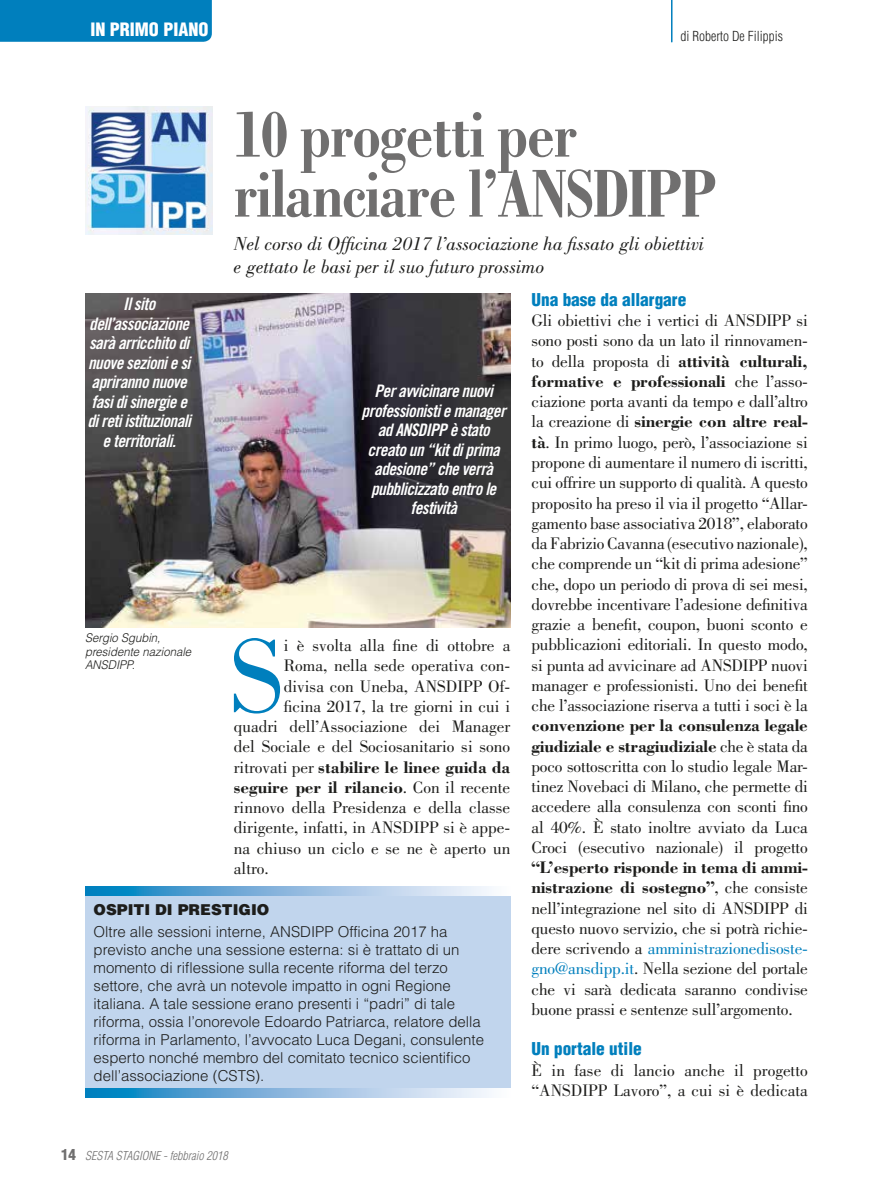
<style>
.page{position:relative;width:893px;height:1191px;background:#fff}
.page>*{position:absolute;margin:0;border:0;box-sizing:border-box;transform-origin:0 0}
.t1{font:108.15px "Bodoni Std";color:#007fbd}
.t2{font:700 condensed 72px/60px "Bodoni Std";letter-spacing:-.02em;color:#706f6f}
.t3{font:italic 19.5px/23.4px "Bodoni Std";color:#1d1d1b}
.t4{font:900 condensed 18px "Helvetica LT Std";color:#fff}
.t5{font:17.25px/20.2px "Bodoni Std";color:#1d1d1b;text-align:justify}
.t6{font:17.25px/19.5px "Trade Gothic LT Std Bd Cn 20 Obl";letter-spacing:-.03em;color:#fff;text-align:center}
.t7{font:700 17.25px "Bodoni Std";color:#1d1d1b}
.t8{font:900 condensed 17.25px "Helvetica LT Std";color:#007fbd}
.t9{font:300 15px/18px "Helvetica LT Std";color:#1d1d1b}
.t10{font:900 15px "Helvetica LT Std";color:#1d1d1b}
.t11{font:300 condensed 13.5px "Helvetica LT Std";color:#1d1d1b}
.t12{font:italic 300 12px/13.5px "Helvetica LT Std";color:#1d1d1b;scale:.95 1}
.t13{font:italic 300 condensed 12px "Helvetica LT Std";color:#706f6f}
.s1{font-weight:400}
.s2{font-weight:900;font-style:normal;font-size:15px}
.s3{font-weight:700}
.s4{color:#007fbd}
</style>
<div class="page">
<div style="left:0;top:0;width:212px;height:42px;background:#007fbd"></div>
<hr style="left:671px;top:0;width:1px;height:42px;background:#007fbd">
<div style="left:85px;top:895px;width:425px;height:194px;background:#c1d5ed"></div>
<svg style="left:85px;top:887px;width:406px;height:8px;background:#82b8dd"></svg>
<svg style="left:85px;top:1089px;width:406px;height:8px;background:#82b8dd"></svg>
<img style="left:85px;top:293px;width:425px;height:334px">
<img style="left:85px;top:106px;width:128px;height:128px">
<p class="t4" style="left:90px;top:18px;width:120px">IN PRIMO PIANO</p>
<p class="t11" style="left:680px;top:27px;width:104px">di Roberto De Filippis</p>
<h2 class="t2" style="left:234px;top:105px;width:484px">10 progetti per rilanciare l’ANSDIPP</h2>
<p class="t3" style="left:234px;top:232px;width:472px">Nel corso di Officina 2017 l’associazione ha fissato gli obiettivi e gettato le basi per il suo futuro prossimo</p>
<p class="t6" style="left:87px;top:294px;width:105px">Il sito dell’associazione sarà arricchito di nuove sezioni e si apriranno nuove fasi di sinergie e di reti istituzionali e territoriali.</p>
<p class="t6" style="left:362px;top:382px;width:146px">Per avvicinare nuovi professionisti e manager ad ANSDIPP è stato creato un “kit di prima adesione” che verrà pubblicizzato entro le festività</p>
<p class="t12" style="left:85px;top:631px;width:113px">Sergio Sgubin, presidente nazionale<br>ANSDIPP.</p>
<h1 class="t1" style="left:230px;top:616px;width:56px">S</h1>
<p class="t5" style="left:284px;top:635px;width:228px">i è svolta alla fine di ottobre a</p>
<p class="t5" style="left:284px;top:656px;width:228px">Roma, nella sede operativa con-</p>
<p class="t5" style="left:284px;top:676px;width:228px">divisa con Uneba, ANSDIPP Of-</p>
<p class="t5" style="left:284px;top:696px;width:228px">ficina 2017, la tre giorni in cui i</p>
<p class="t5" style="left:234px;top:716px;width:278px">quadri dell’Associazione dei Manager</p>
<p class="t5" style="left:234px;top:737px;width:278px">del Sociale e del Sociosanitario si sono</p>
<p class="t7" style="left:234px;top:756px;width:278px"><span class="s1">ritrovati per</span> stabilire le linee guida da</p>
<p class="t7" style="left:234px;top:776px;width:278px">seguire per il rilancio<span class="s1">. Con il recente</span></p>
<p class="t5" style="left:234px;top:797px;width:278px">rinnovo della Presidenza e della classe</p>
<p class="t5" style="left:234px;top:818px;width:278px">dirigente, infatti, in ANSDIPP si è appe-</p>
<p class="t5" style="left:234px;top:838px;width:278px">na chiuso un ciclo e se ne è aperto un</p>
<p class="t5" style="left:234px;top:858px;width:36px">altro.</p>
<p class="t10" style="left:94px;top:899px;width:177px">OSPITI DI PRESTIGIO</p>
<p class="t9" style="left:94px;top:922px;width:392px">Oltre alle sessioni interne, ANSDIPP Officina 2017 ha previsto anche una sessione esterna: si è trattato di un momento di riflessione sulla recente riforma del terzo settore, che avrà un notevole impatto in ogni Regione italiana. A tale sessione erano presenti i “padri” di tale riforma, ossia l’onorevole Edoardo Patriarca, relatore della riforma in Parlamento, l’avvocato Luca Degani, consulente esperto nonché membro del comitato tecnico scientifico dell’associazione (CSTS).</p>
<p class="t13" style="left:61px;top:1148px;width:168px"><span class="s2">14</span> SESTA STAGIONE - febbraio 2018</p>
<p class="t8" style="left:531px;top:289px;width:156px">Una base da allargare</p>
<p class="t5" style="left:531px;top:310px;width:278px">Gli obiettivi che i vertici di ANSDIPP si sono posti sono da un lato il rinnovamen&shy;to della proposta di <span class="s3">attività culturali, formative e professionali</span> che l’asso&shy;ciazione porta avanti da tempo e dall’altro la creazione di <span class="s3">sinergie con altre real&shy;tà</span>. In primo luogo, però, l’associazione si propone di aumentare il numero di iscritti, cui offrire un supporto di qualità. A questo proposito ha preso il via il progetto “Allar&shy;gamento base associativa 2018”, elaborato da Fabrizio Cavanna (esecutivo nazionale), che comprende un “kit di prima adesione” che, dopo un periodo di prova di sei mesi, dovrebbe incentivare l’adesione definitiva grazie a benefit, coupon, buoni sconto e pubblicazioni editoriali. In questo modo, si punta ad avvicinare ad ANSDIPP nuovi manager e professionisti. Uno dei benefit che l’associazione riserva a tutti i soci è la</p>
<p class="t5" style="left:531px;top:715px;width:278px"><span class="s3">convenzione per la consulenza legale giudiziale e stragiudiziale</span> che è stata da poco sottoscritta con lo studio legale Mar&shy;tinez Novebaci di Milano, che permette di accedere alla consulenza con sconti fino al 40%. È stato inoltre avviato da Luca Croci (esecutivo nazionale) il progetto</p>
<p class="t5" style="left:531px;top:857px;width:278px"><span class="s3">“L’esperto risponde in tema di ammi&shy;nistrazione di sostegno”</span>, che consiste nell’integrazione nel sito di ANSDIPP di questo nuovo servizio, che si potrà richie&shy;dere scrivendo a <span class="s4">amministrazionedisoste&shy;gno@ansdipp.it</span>. Nella sezione del portale che vi sarà dedicata saranno condivise buone prassi e sentenze sull’argomento.</p>
<p class="t8" style="left:531px;top:1038px;width:112px">Un portale utile</p>
<p class="t5" style="left:531px;top:1060px;width:278px">È in fase di lancio anche il progetto “ANSDIPP Lavoro”, a cui si è dedicata</p>
</div>
